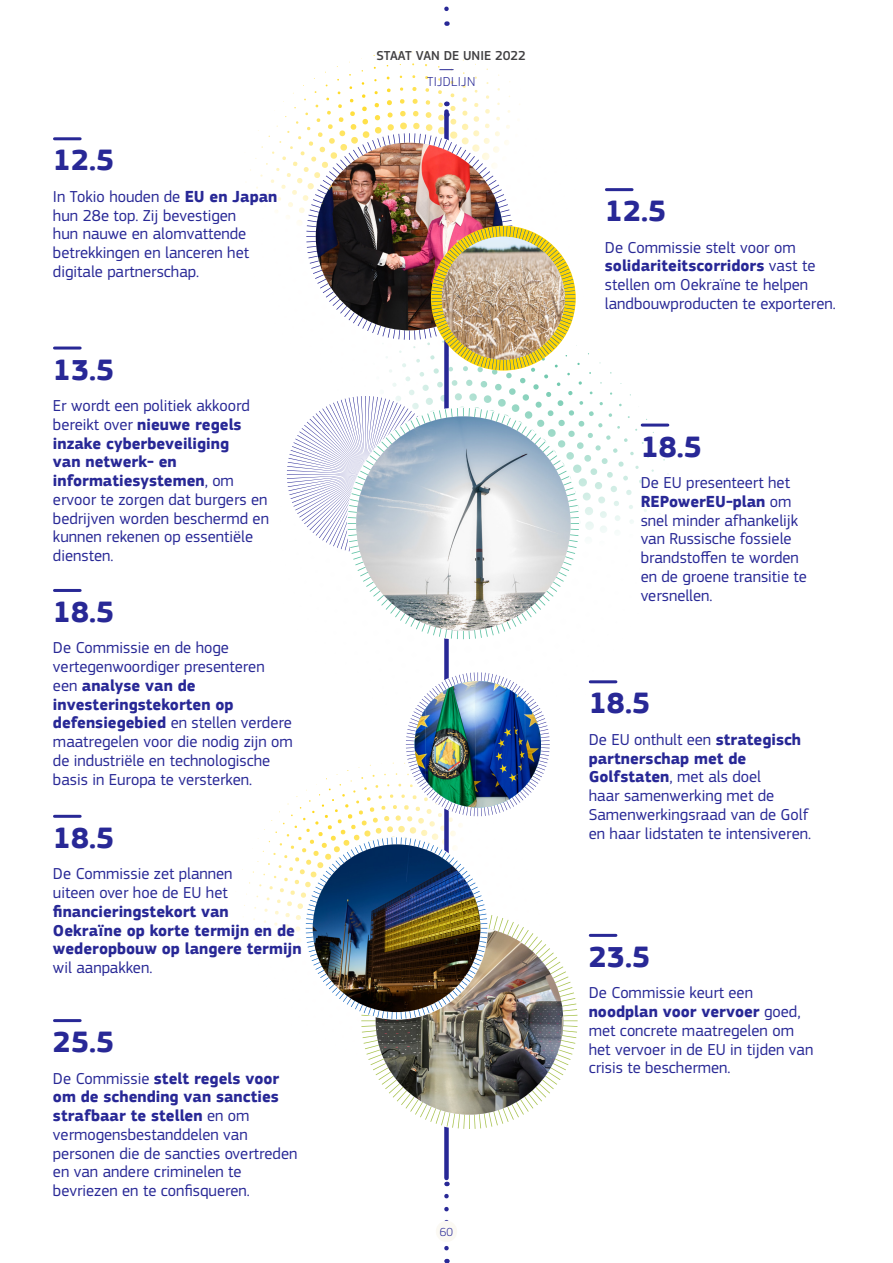
<style>
.page{position:relative;width:893px;height:1263px;background:#fff}
.page>*{position:absolute;margin:0;border:0;box-sizing:border-box;transform-origin:0 0}
.t1{font:700 30.3px "EC Square Sans Pro";color:#282896}
.Body_text{font:16.5px/18.8px "EC Square Sans Pro";color:#282896}
.Body_text-2{font:700 16.5px/18.8px "EC Square Sans Pro";color:#282896}
.t2{font:500 13.5px "EC Square Sans Pro";color:#414042}
.t3{font:300 13.5px "EC Square Sans Pro";letter-spacing:.02em;color:#282896}
.t4{font:300 12.15px "EC Square Sans Pro";color:#282896}
.s1{font-weight:700}
.s2{font-weight:400}
</style>
<div class="page">
<svg style="left:242px;top:762px;width:220px;height:179px"></svg>
<svg style="left:579px;top:362px;width:93px;height:322px"></svg>
<svg style="left:250px;top:52px;width:345px;height:369px"></svg>
<div style="left:444px;top:112px;width:5px;height:1066px;background:#282896"></div>
<svg style="left:444px;top:1182px;width:5px;height:66px"></svg>
<hr style="left:469px;top:1020px;width:109px;height:1px;background:#a6c14a">
<img style="left:306px;top:837px;width:271px;height:292px">
<hr style="left:396px;top:837px;width:1px;height:91px;background:#005bbb">
<hr style="left:396px;top:928px;width:1px;height:91px;background:#005bbb">
<img style="left:313px;top:844px;width:167px;height:168px;border-radius:84px">
<svg style="left:287px;top:396px;width:292px;height:243px"></svg>
<hr style="left:463px;top:408px;width:1px;height:116px;background:#5cc1a3">
<hr style="left:463px;top:524px;width:1px;height:115px;background:#5cc1a3">
<img style="left:356px;top:416px;width:214px;height:215px;border-radius:107px">
<img style="left:306px;top:133px;width:269px;height:237px">
<hr style="left:503px;top:226px;width:1px;height:72px;background:#005bbb">
<hr style="left:503px;top:298px;width:1px;height:72px;background:#005bbb">
<img style="left:442px;top:237px;width:123px;height:123px;border-radius:61px">
<svg style="left:406px;top:672px;width:144px;height:144px"></svg>
<img style="left:415px;top:681px;width:126px;height:126px;border-radius:63px">
<svg style="left:444px;top:6px;width:5px;height:3px"></svg>
<svg style="left:440px;top:69px;width:13px;height:1px"></svg>
<hr style="left:54px;top:137px;width:26px;height:3px;background:#282896">
<hr style="left:606px;top:188px;width:26px;height:3px;background:#282896">
<hr style="left:54px;top:346px;width:26px;height:3px;background:#282896">
<hr style="left:642px;top:424px;width:26px;height:3px;background:#282896">
<hr style="left:54px;top:589px;width:26px;height:3px;background:#282896">
<hr style="left:590px;top:680px;width:26px;height:3px;background:#282896">
<hr style="left:54px;top:815px;width:26px;height:3px;background:#282896">
<hr style="left:590px;top:934px;width:26px;height:3px;background:#282896">
<hr style="left:54px;top:1019px;width:26px;height:3px;background:#282896">
<svg style="left:444px;top:102px;width:5px;height:15px"></svg>
<div style="left:436px;top:1221px;width:21px;height:21px;background:#fbf9f3;border-radius:50%"></div>
<p class="t2" style="left:377px;top:48px;width:151px">STAAT VAN DE UNIE 2022</p>
<p class="t3" style="left:427px;top:74px;width:50px">TIJDLIJN</p>
<h3 class="t1" style="left:53px;top:142px;width:63px">12.5</h3>
<p class="Body_text" style="left:53px;top:187px;width:226px">In Tokio houden de <span class="s1">EU en Japan </span>hun 28e top. Zij bevestigen<br>hun nauwe en alomvattende betrekkingen en lanceren het digitale partnerschap.</p>
<h3 class="t1" style="left:605px;top:193px;width:63px">12.5</h3>
<p class="Body_text" style="left:605px;top:238px;width:232px">De Commissie stelt voor om <span class="s1">solidariteitscorridors</span> vast te stellen om Oekraïne te helpen landbouwproducten te exporteren.</p>
<h3 class="t1" style="left:53px;top:351px;width:63px">13.5</h3>
<p class="Body_text" style="left:53px;top:396px;width:218px">Er wordt een politiek akkoord bereikt over <span class="s1">nieuwe regels inzake cyberbeveiliging<br>van netwerk- en informatiesystemen</span>, om ervoor te zorgen dat burgers en bedrijven worden beschermd en kunnen rekenen op essentiële diensten.</p>
<h3 class="t1" style="left:53px;top:594px;width:63px">18.5</h3>
<p class="Body_text" style="left:53px;top:639px;width:241px">De Commissie en de hoge vertegenwoordiger presenteren een <span class="s1">analyse van de investeringstekorten op defensiegebied</span> en stellen verdere maatregelen voor die nodig zijn om de industriële en technologische basis in Europa te versterken.</p>
<h3 class="t1" style="left:53px;top:820px;width:63px">18.5</h3>
<p class="Body_text-2" style="left:53px;top:865px;width:250px"><span class="s2">De Commissie zet plannen<br>uiteen over hoe de EU het </span>financieringstekort van<br>Oekraïne op korte termijn en de wederopbouw op langere termijn <span class="s2">wil aanpakken.</span></p>
<h3 class="t1" style="left:53px;top:1024px;width:63px">25.5</h3>
<p class="Body_text" style="left:53px;top:1069px;width:246px">De Commissie <span class="s1">stelt regels voor om de schending van sancties strafbaar te stellen</span> en om vermogensbestanddelen van personen die de sancties overtreden en van andere criminelen te bevriezen en te confisqueren.</p>
<p class="t4" style="left:440px;top:1225px;width:15px">60</p>
<h3 class="t1" style="left:641px;top:428px;width:63px">18.5</h3>
<p class="Body_text" style="left:641px;top:473px;width:168px">De EU presenteert het<br><span class="s1">REPowerEU-plan</span> om snel minder afhankelijk van Russische fossiele brandstoffen te worden en de groene transitie te versnellen.</p>
<h3 class="t1" style="left:589px;top:685px;width:63px">18.5</h3>
<p class="Body_text" style="left:589px;top:730px;width:224px">De EU onthult een <span class="s1">strategisch partnerschap met de<br>Golfstaten</span>, met als doel<br>haar samenwerking met de<br>Samenwerkingsraad van de Golf en haar lidstaten te intensiveren.</p>
<h3 class="t1" style="left:589px;top:939px;width:63px">23.5</h3>
<p class="Body_text" style="left:589px;top:984px;width:226px">De Commissie keurt een <span class="s1">noodplan voor vervoer</span> goed, met concrete maatregelen om het vervoer in de EU in tijden van crisis te beschermen.</p>
</div>
